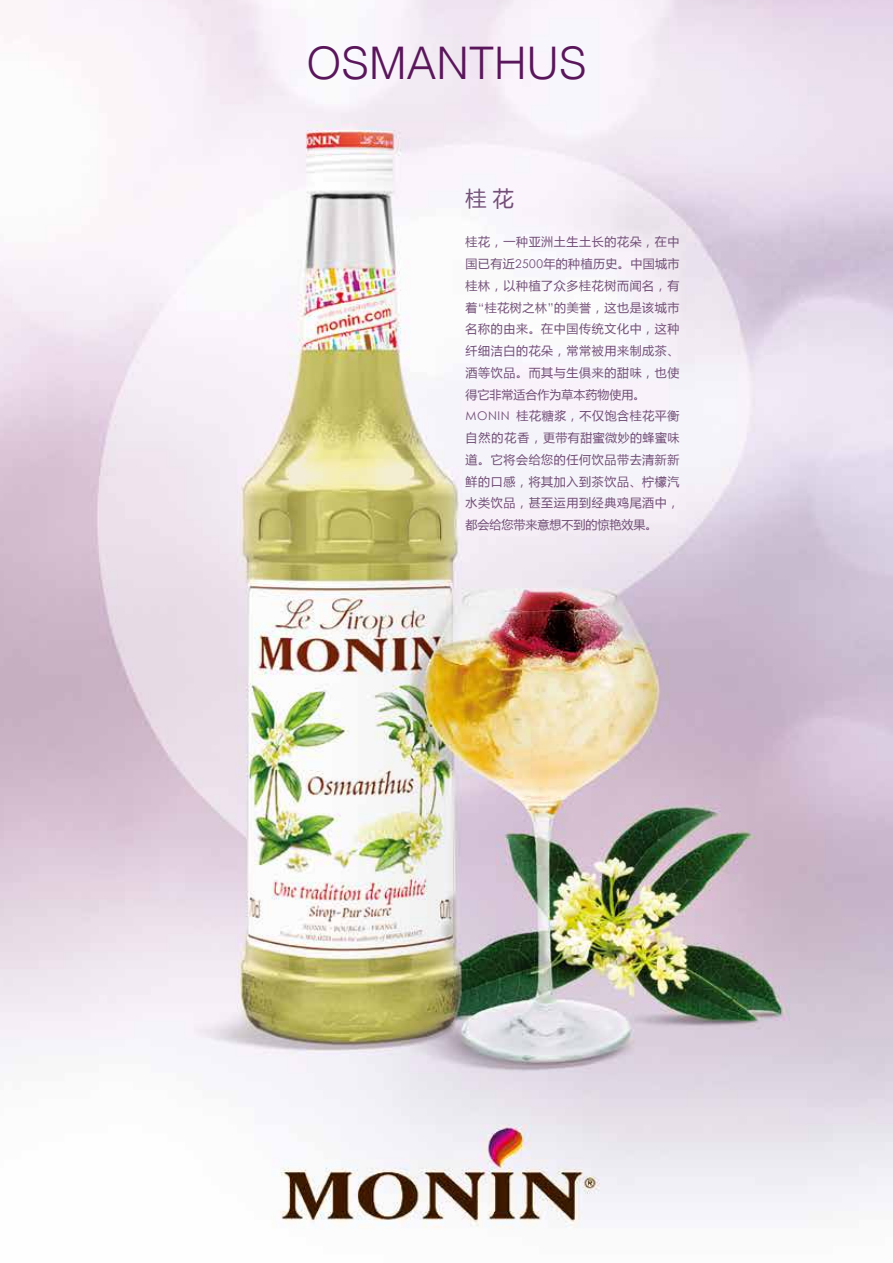
<style>
.page{position:relative;width:893px;height:1263px;background:#fff}
.page>*{position:absolute;margin:0;border:0;box-sizing:border-box;transform-origin:0 0}
.t1{font:300 45px "Helvetica";color:#59165a}
.t2{font:21px "Microsoft Ya Hei";color:#724f77}
.t3{font:12px/21.8px "Microsoft Ya Hei";letter-spacing:.05em;color:#724f77}
.s1{font-family:"Century Gothic"}
</style>
<div class="page">
<img style="left:0;top:0;width:893px;height:1228px">
<h1 class="t1" style="left:306px;top:25px;width:281px">OSMANTHUS</h1>
<h2 class="t2" style="left:466px;top:184px;width:50px">桂 花</h2>
<p class="t3" style="left:466px;top:231px;width:216px">桂花，一种亚洲土生土长的花朵，在中国已有近<span class="s1">2500</span>年的种植历史。中国城市桂林，以种植了众多桂花树而闻名，有着<span class="s1">“</span>桂花树之林<span class="s1">”</span>的美誉，这也是该城市名称的由来。在中国传统文化中，这种纤细洁白的花朵，常常被用来制成茶、酒等饮品。而其与生俱来的甜味，也使得它非常适合作为草本药物使用。<br><span class="s1">MONIN</span> 桂花糖浆，不仅饱含桂花平衡自然的花香，更带有甜蜜微妙的蜂蜜味道。它将会给您的任何饮品带去清新新鲜的口感，将其加入到茶饮品、柠檬汽水类饮品，甚至运用到经典鸡尾酒中，都会给您带来意想不到的惊艳效果。</p>
</div>
